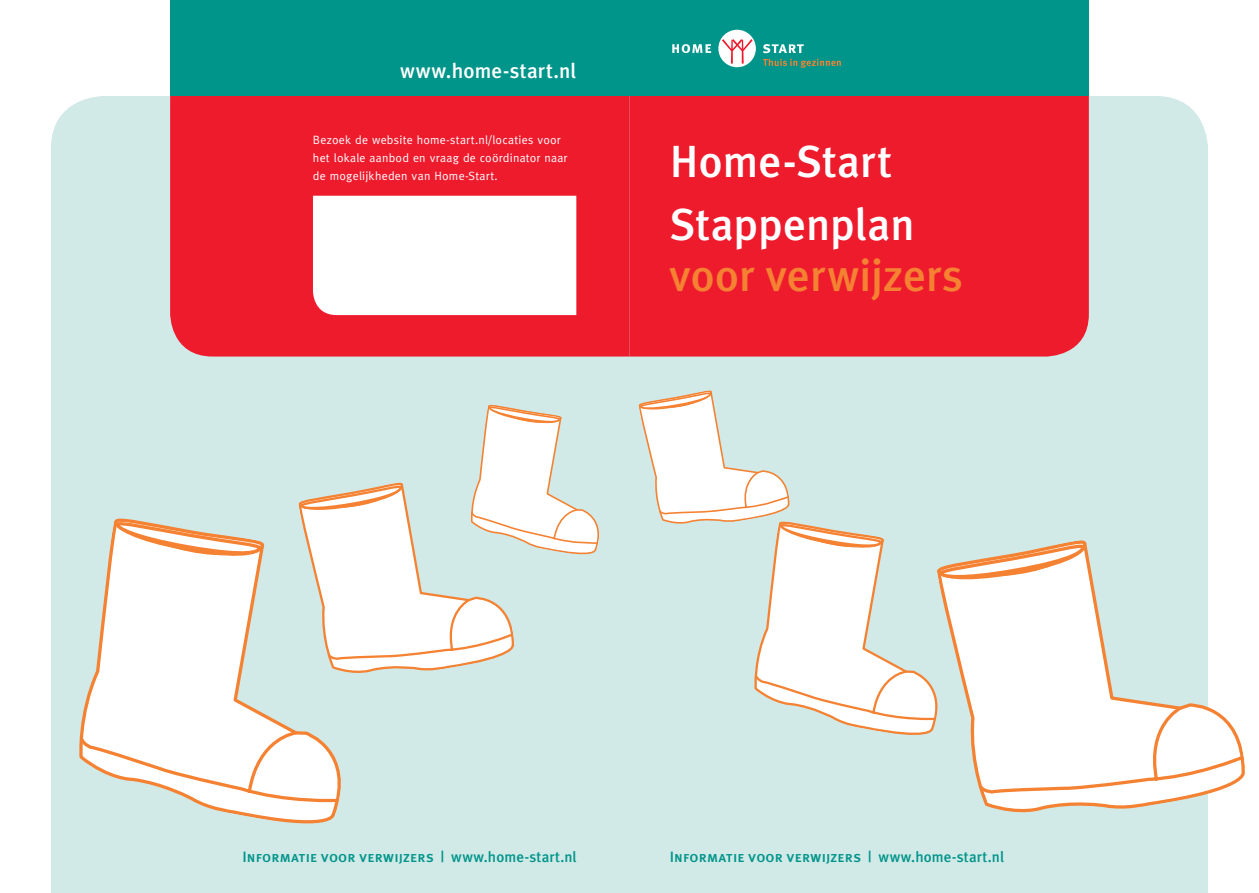
<style>
.page{position:relative;width:1259px;height:893px;background:#fff}
.page>*{position:absolute;margin:0;border:0;box-sizing:border-box;transform-origin:0 0}
.t1{font:500 45px/63.3px "Meta Plus";color:#fff}
.t2{font:500 45px "Meta Plus";color:#f48232}
.t3{font:500 21px "Meta Plus";letter-spacing:.01em;color:#fff}
.t4{font:15px "Meta Plus Medium Caps";color:#00958a}
.t5{font:12px/18px "Meta";letter-spacing:.02em;color:#fff}
.s1{font-family:"Meta Plus";font-weight:500}
</style>
<div class="page">
<div style="left:170px;top:0;width:919px;height:96px;background:#00958a"></div>
<div style="left:51px;top:96px;width:1157px;height:797px;background:#d1e9e7"></div>
<div style="left:629px;top:96px;width:460px;height:261px;background:#ee1b2d"></div>
<div style="left:718px;top:30px;width:38px;height:37px;background:#fff;border-radius:50%"></div>
<svg style="left:722px;top:39px;width:30px;height:25px"></svg>
<svg style="left:672px;top:44px;width:39px;height:9px"></svg>
<svg style="left:763px;top:44px;width:41px;height:9px"></svg>
<svg style="left:763px;top:59px;width:78px;height:9px"></svg>
<svg style="left:936px;top:519px;width:272px;height:297px"></svg>
<svg style="left:937px;top:540px;width:308px;height:256px"></svg>
<svg style="left:638px;top:388px;width:448px;height:353px"></svg>
<div style="left:170px;top:96px;width:459px;height:261px;background:#ee1b2d"></div>
<svg style="left:313px;top:196px;width:263px;height:119px"></svg>
<svg style="left:298px;top:404px;width:308px;height:272px"></svg>
<svg style="left:78px;top:522px;width:278px;height:310px"></svg>
<svg style="left:112px;top:517px;width:155px;height:4px"></svg>
<svg style="left:77px;top:521px;width:263px;height:283px"></svg>
<h2 class="t3" style="left:400px;top:58px;width:178px">www.home-start.nl</h2>
<p class="t5" style="left:313px;top:131px;width:256px">Bezoek de website home-start.nl/locaties voor het lokale aanbod en vraag de coördinator naar de mogelijkheden van Home-Start.</p>
<h1 class="t1" style="left:670px;top:129px;width:246px">Home-Start<br>Stappenplan</h1>
<h1 class="t2" style="left:670px;top:249px;width:294px">voor verwijzers</h1>
<p class="t4" style="left:242px;top:848px;width:336px">Informatie voor verwijzers | <span class="s1">www.home-start.nl</span></p>
<p class="t4" style="left:670px;top:848px;width:336px">Informatie voor verwijzers | <span class="s1">www.home-start.nl</span></p>
</div>
